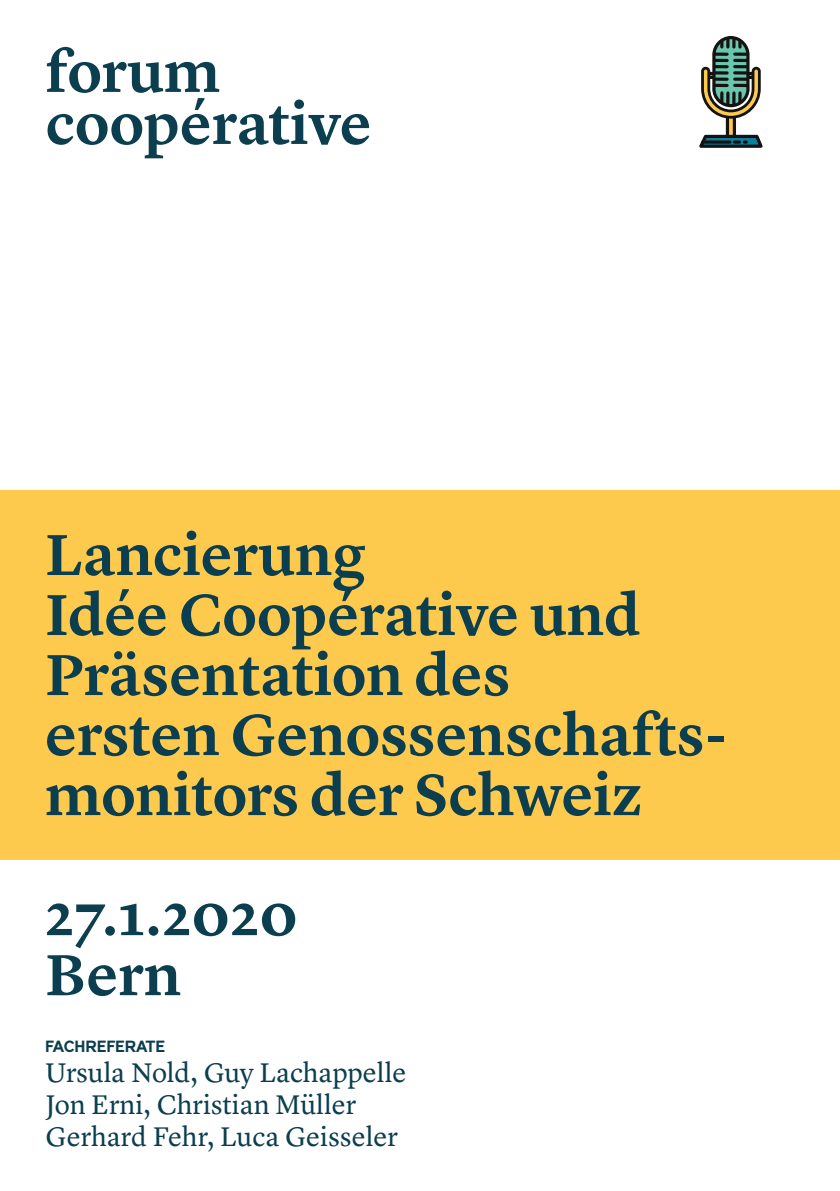
<style>
.page{position:relative;width:840px;height:1191px;background:#fff}
.page>*{position:absolute;margin:0;border:0;box-sizing:border-box;transform-origin:0 0}
.t1{font:600 60px/60px "Lyon Text";color:#0b3e4e}
.t2{font:28px/32px "Lyon Text";color:#0b3e4e}
.t3{font:700 16px "Reader";color:#0b3e4e}
</style>
<div class="page">
<div style="left:0;top:489px;width:839px;height:370px;background:#feca4e"></div>
<svg style="left:725px;top:119px;width:10px;height:14px"></svg>
<svg style="left:701px;top:36px;width:59px;height:83px"></svg>
<svg style="left:699px;top:133px;width:64px;height:15px"></svg>
<svg style="left:702px;top:140px;width:27px;height:4px"></svg>
<p class="t1" style="left:46px;top:41px;width:327px;line-height:52px">forum coopérative</p>
<p class="t1" style="left:45px;top:520px;width:683px">Lancierung<br>Idée Coopérative und<br>Präsentation des<br>ersten Genossenschafts&shy;monitors der Schweiz</p>
<p class="t1" style="left:45px;top:880px;width:254px">27.1.2020<br>Bern</p>
<p class="t3" style="left:45px;top:1037px;width:121px">FACHREFERATE</p>
<p class="t2" style="left:46px;top:1054px;width:362px">Ursula Nold, Guy Lachappelle<br>Jon Erni, Christian Müller<br>Gerhard Fehr, Luca Geisseler</p>
</div>
